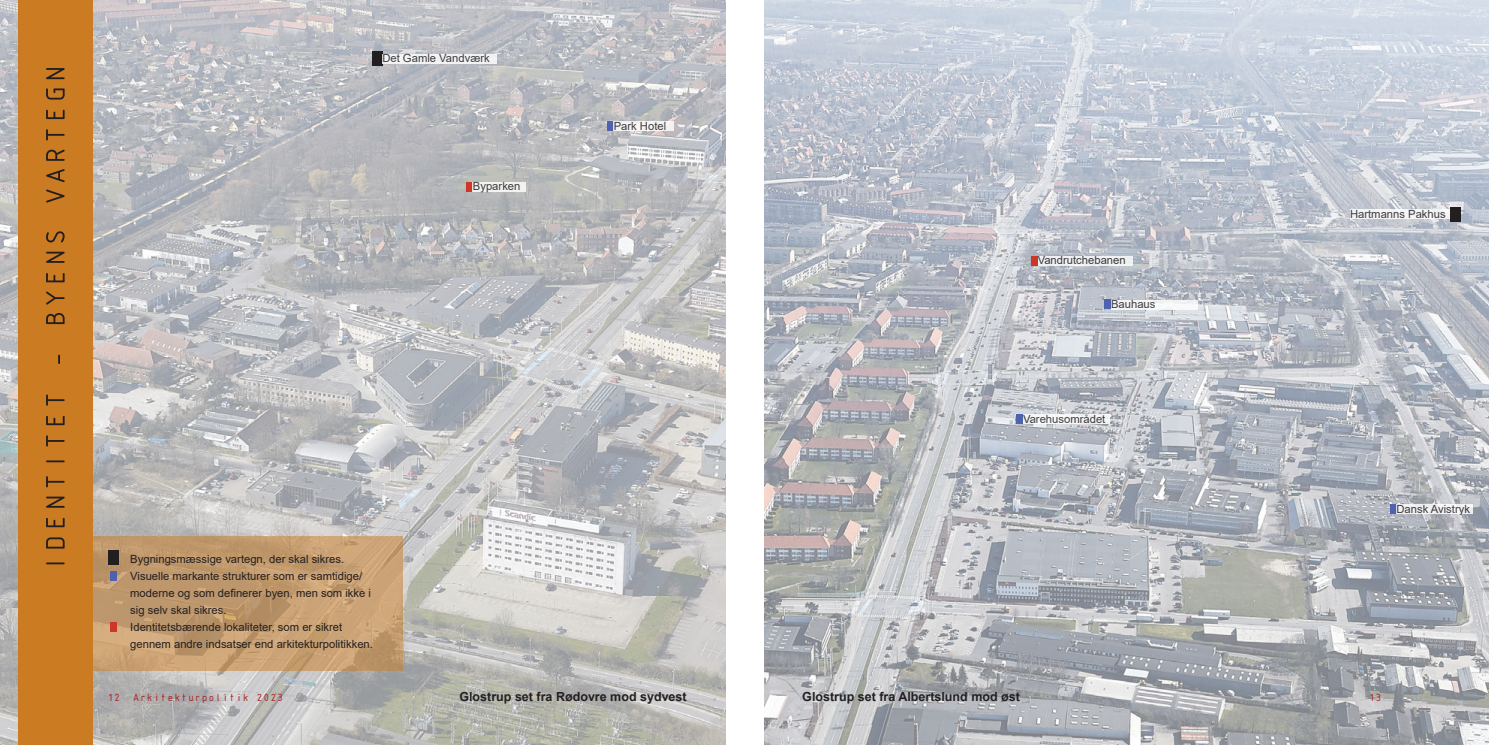
<style>
.page{position:relative;width:1489px;height:745px;background:#fff}
.page>*{position:absolute;margin:0;border:0;box-sizing:border-box;transform-origin:0 0}
.UNDERRUBRIK_SORT{font:700 12.5px "Arial";color:#231f20}
.BRØDTEKST{font:11.25px/16.9px "Arial";color:#231f20}
.t1{font:11.25px "ISOCTEUR";letter-spacing:-.1em;color:#a61c1f}
</style>
<div class="page">
<img style="left:0;top:0;width:1488px;height:744px">
<div style="left:18px;top:0;width:75px;height:744px;background:#cb7b21"></div>
<svg style="left:93px;top:535px;width:309px;height:135px;background:#c49c71"></svg>
<div style="left:110px;top:571px;width:6px;height:10px;background:#4f61ad"></div>
<div style="left:607px;top:121px;width:6px;height:10px;background:#4f61ad"></div>
<div style="left:110px;top:621px;width:6px;height:10px;background:#cc3727"></div>
<div style="left:466px;top:181px;width:7px;height:10px;background:#cc3727"></div>
<div style="left:1016px;top:413px;width:6px;height:10px;background:#4f62ad"></div>
<div style="left:1104px;top:299px;width:6px;height:10px;background:#4f62ad"></div>
<div style="left:108px;top:550px;width:10px;height:15px;background:#231f20"></div>
<div style="left:1449px;top:206px;width:10px;height:15px;background:#231f20"></div>
<div style="left:725px;top:0;width:38px;height:744px;background:#fff"></div>
<div style="left:1037px;top:256px;width:96px;height:9px;background:#eef0f2"></div>
<div style="left:1022px;top:414px;width:87px;height:9px;background:#f6f7f8"></div>
<div style="left:1110px;top:300px;width:87px;height:9px;background:#f3f4f6"></div>
<div style="left:1389px;top:503px;width:7px;height:10px;background:#4f62ad"></div>
<div style="left:1396px;top:504px;width:76px;height:9px;background:#f0f1f2"></div>
<div style="left:1030px;top:255px;width:7px;height:10px;background:#cc3727"></div>
<div style="left:1349px;top:209px;width:100px;height:10px;background:#f3f4f6"></div>
<div style="left:613px;top:121px;width:61px;height:10px;background:#f4f3f3"></div>
<div style="left:473px;top:181px;width:53px;height:10px;background:#f3f3f2"></div>
<div style="left:372px;top:51px;width:10px;height:15px;background:#231f20"></div>
<div style="left:382px;top:54px;width:114px;height:9px;background:#f2f3f4"></div>
<svg style="left:46px;top:68px;width:19px;height:496px"></svg>
<p class="BRØDTEKST" style="left:382px;top:49px;width:109px">Det Gamle Vandværk</p>
<p class="BRØDTEKST" style="left:473px;top:177px;width:49px">Byparken</p>
<p class="BRØDTEKST" style="left:613px;top:117px;width:54px">Park Hotel</p>
<p class="BRØDTEKST" style="left:130px;top:550px;width:215px">Bygningsmæssige vartegn, der skal sikres.</p>
<p class="BRØDTEKST" style="left:130px;top:567px;width:242px">Visuelle markante strukturer som er samtidige/ moderne og som definerer byen, men som ikke i sig selv skal sikres.</p>
<p class="BRØDTEKST" style="left:130px;top:617px;width:244px">Identitetsbærende lokaliteter, som er sikret gennem andre indsatser end arkitekturpolitikken.</p>
<p class="BRØDTEKST" style="left:1037px;top:251px;width:89px">Vandrutchebanen</p>
<p class="BRØDTEKST" style="left:1110px;top:295px;width:46px">Bauhaus</p>
<p class="BRØDTEKST" style="left:1022px;top:410px;width:84px">Varehusområdet</p>
<p class="BRØDTEKST" style="left:1349px;top:205px;width:97px">Hartmanns Pakhus</p>
<p class="BRØDTEKST" style="left:1396px;top:499px;width:75px">Dansk Avistryk</p>
<p class="UNDERRUBRIK_SORT" style="left:459px;top:687px;width:229px">Glostrup set fra Rødovre mod sydvest</p>
<p class="UNDERRUBRIK_SORT" style="left:802px;top:687px;width:219px">Glostrup set fra Albertslund mod øst</p>
<p class="t1" style="left:106px;top:689px;width:179px">12 Arkitekturpolitik 2023</p>
<p class="t1" style="left:1367px;top:690px;width:16px">13</p>
</div>
